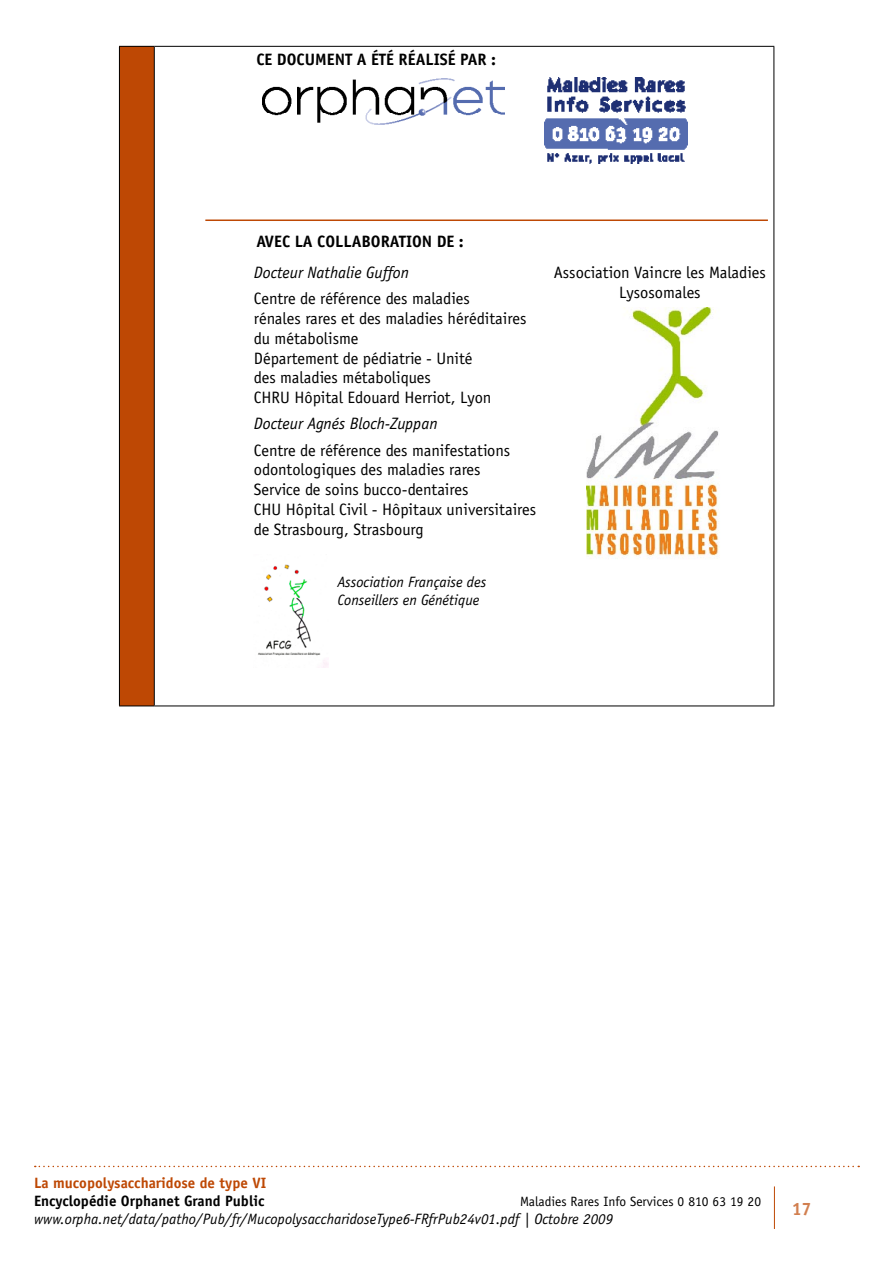
<style>
.page{position:relative;width:893px;height:1263px;background:#fff}
.page>*{position:absolute;margin:0;border:0;box-sizing:border-box;transform-origin:0 0}
.t1{font:700 18px "Officina Sans";color:#be4804}
.t2{font:16.5px/19.8px "Officina Sans";color:#000}
.t3{font:700 16.5px "Officina Sans";color:#000}
.t4{font:italic 16.5px "Officina Sans";color:#000}
.t5{font:italic 15px/18px "Officina Sans";color:#000}
.t6{font:700 15px "Officina Sans";color:#000}
.t7{font:700 15px "Officina Sans";color:#be4804}
.t8{font:13.5px "Officina Sans";color:#000}
</style>
<div class="page">
<svg style="left:35px;top:1166px;width:824px;height:1px"></svg>
<hr style="left:774px;top:1186px;width:1px;height:43px;background:#be4804">
<div style="left:119px;top:46px;width:35px;height:660px;background:#be4804"></div>
<hr style="left:119px;top:46px;width:35px;height:1px;background:#000">
<hr style="left:119px;top:47px;width:1px;height:658px;background:#000">
<hr style="left:154px;top:46px;width:620px;height:1px;background:#000">
<hr style="left:154px;top:47px;width:1px;height:658px;background:#000">
<hr style="left:773px;top:47px;width:1px;height:658px;background:#000">
<hr style="left:119px;top:705px;width:35px;height:1px;background:#000">
<hr style="left:154px;top:705px;width:620px;height:1px;background:#000">
<hr style="left:205px;top:219px;width:563px;height:2px;background:#be4804">
<img style="left:262px;top:78px;width:242px;height:47px">
<img style="left:545px;top:77px;width:143px;height:86px">
<img style="left:258px;top:564px;width:71px;height:104px">
<img style="left:587px;top:307px;width:132px;height:252px">
<p class="t3" style="left:256px;top:49px;width:41px">Ce docume</p>
<p class="t3" style="left:335px;top:49px;width:135px">nt a été réaliSé par</p>
<p class="t3" style="left:491px;top:49px;width:6px">:</p>
<p class="t3" style="left:256px;top:231px;width:18px">Avec</p>
<p class="t3" style="left:295px;top:231px;width:33px">la colla</p>
<p class="t3" style="left:361px;top:231px;width:19px">boratio</p>
<p class="t3" style="left:422px;top:231px;width:43px">n de :</p>
<p class="t4" style="left:254px;top:263px;width:157px">Docteur Nathalie Guffon</p>
<p class="t2" style="left:254px;top:289px;width:274px">Centre de référence des maladies<br>rénales rares et des maladies héréditaires du métabolisme<br>Département de pédiatrie - Unité<br>des maladies métaboliques<br>CHRU Hôpital Edouard Herriot, Lyon</p>
<p class="t4" style="left:254px;top:414px;width:185px">Docteur Agnés Bloch-Zuppan</p>
<p class="t2" style="left:254px;top:440px;width:284px">Centre de référence des manifestations odontologiques des maladies rares<br>Service de soins bucco-dentaires<br>CHU Hôpital Civil - Hôpitaux universitaires de Strasbourg, Strasbourg</p>
<p class="t5" style="left:337px;top:573px;width:150px">Association Française des<br>Conseillers en Génétique</p>
<p class="t2" style="left:554px;top:262px;width:213px;text-align:center">Association Vaincre les Maladies<br>Lysosomales</p>
<p class="t7" style="left:34px;top:1174px;width:234px">La mucopolysaccharidose de type VI</p>
<p class="t6" style="left:34px;top:1192px;width:232px">Encyclopédie Orphanet Grand Public</p>
<p class="t8" style="left:520px;top:1194px;width:243px">Maladies Rares Info Services 0 810 63 19 20</p>
<p class="t5" style="left:34px;top:1210px;width:581px">www.orpha.net/data/patho/Pub/fr/MucopolysaccharidoseType6-FRfrPub24v01.pdf | Octobre 2009</p>
<p class="t1" style="left:791px;top:1197px;width:22px">17</p>
</div>
